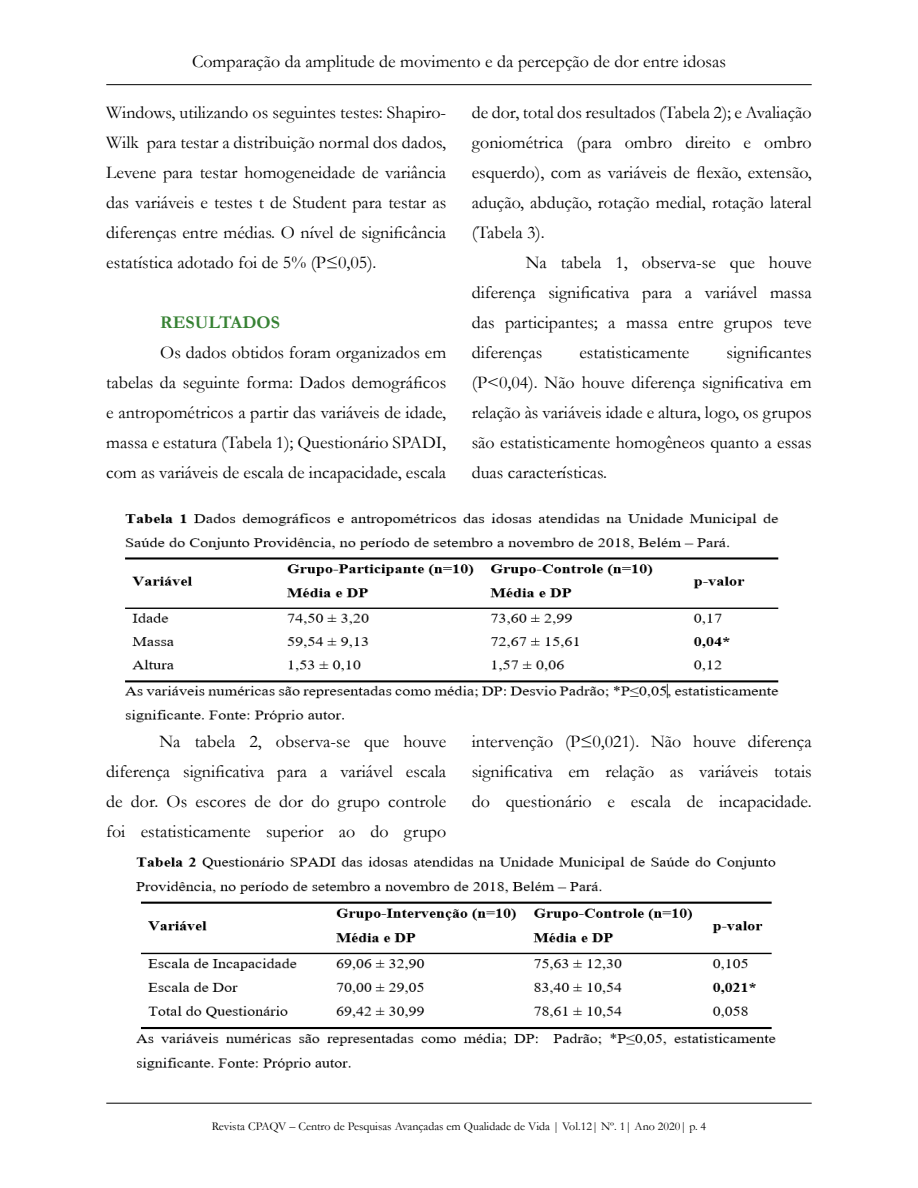
<style>
.page{position:relative;width:918px;height:1188px;background:#fff}
.page>*{position:absolute;margin:0;border:0;box-sizing:border-box;transform-origin:0 0}
.t1{font:18px/30px "Garamond";color:#000;text-align:justify}
.t2{font:700 18px "Garamond";color:#378234}
.t3{font:12px "Garamond";color:#000}
</style>
<div class="page">
<hr style="left:106px;top:84px;width:706px;height:1px;background:#000">
<hr style="left:106px;top:1103px;width:706px;height:1px;background:#000">
<img style="left:125px;top:513px;width:654px;height:210px">
<img style="left:136px;top:856px;width:640px;height:215px">
<p class="t1" style="left:192px;top:46px;width:535px">Comparação da amplitude de movimento e da percepção de dor entre idosas</p>
<p class="t1" style="left:106px;top:97px;width:341px">Windows, utilizando os seguintes testes: Shapiro-Wilk para testar a distribuição normal dos dados, Levene para testar homogeneidade de variância das variáveis e testes t de Student para testar as diferenças entre médias. O nível de significância estatística adotado foi de 5% (P≤0,05).</p>
<p class="t2" style="left:160px;top:310px;width:121px">RESULTADOS</p>
<p class="t1" style="left:106px;top:337px;width:341px;text-indent:54px">Os dados obtidos foram organizados em tabelas da seguinte forma: Dados demográficos e antropométricos a partir das variáveis de idade, massa e estatura (Tabela 1); Questionário SPADI, com as variáveis de escala de incapacidade, escala</p>
<p class="t1" style="left:472px;top:97px;width:341px">de dor, total dos resultados (Tabela 2); e Avaliação goniométrica (para ombro direito e ombro esquerdo), com as variáveis de flexão, extensão, adução, abdução, rotação medial, rotação lateral (Tabela 3).</p>
<p class="t1" style="left:472px;top:247px;width:341px;text-indent:54px">Na tabela 1, observa-se que houve diferença significativa para a variável massa das participantes; a massa entre grupos teve diferenças</p>
<p class="t1" style="left:472px;top:337px;width:341px;text-indent:255px">significantes (P&lt;0,04). Não houve diferença significativa em relação às variáveis idade e altura, logo, os grupos são estatisticamente homogêneos quanto a essas duas características.</p>
<p class="t1" style="left:579px;top:337px;width:112px">estatisticamente</p>
<p class="t1" style="left:106px;top:726px;width:341px;text-indent:53px">Na tabela 2, observa-se que houve diferença significativa para a variável escala de dor. Os escores de dor do grupo controle foi estatisticamente superior ao do grupo</p>
<p class="t1" style="left:472px;top:726px;width:341px">intervenção (P≤0,021). Não houve diferença significativa em relação as variáveis totais do questionário e escala de incapacidade.</p>
<p class="t3" style="left:212px;top:1119px;width:496px">Revista CPAQV – Centro de Pesquisas Avançadas em Qualidade de Vida | Vol.12| Nº. 1| Ano 2020| p. 4</p>
</div>
